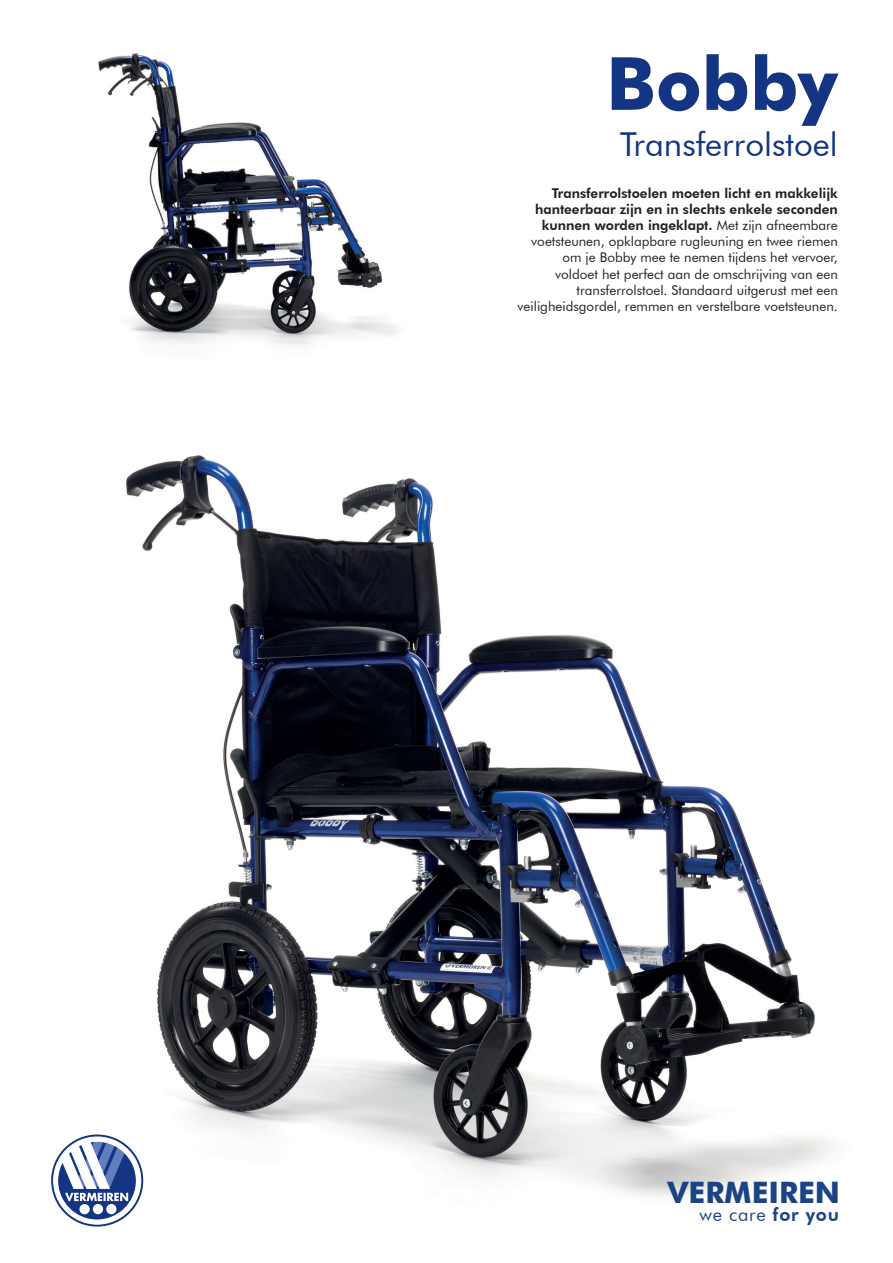
<style>
.page{position:relative;width:893px;height:1263px;background:#fff}
.page>*{position:absolute;margin:0;border:0;box-sizing:border-box;transform-origin:0 0}
.t1{font:700 73.5px "Futura BT";color:#133583}
.t2{font:33px "Futura BT";color:#133583}
.t3{font:700 29.55px "Futura BT";color:#1c4485}
.t4{font:18.15px "Futura BT";letter-spacing:.04em;color:#1c4485}
.t5{font:13.5px/16.2px "Futura BT";color:#231f20;text-align:right}
.s1{font-weight:800}
</style>
<div class="page">
<img style="left:51px;top:455px;width:786px;height:772px">
<svg style="left:53px;top:1136px;width:88px;height:88px"></svg>
<img style="left:98px;top:53px;width:301px;height:292px">
<p class="t1" style="left:606px;top:39px;width:233px">Bobby</p>
<p class="t2" style="left:620px;top:124px;width:219px">Transferrolstoel</p>
<p class="t5" style="left:517px;top:185px;width:322px"><span class="s1">Transferrolstoelen moeten licht en makkelijk hanteerbaar zijn en in slechts enkele seconden kunnen worden ingeklapt.</span> Met zijn afneembare voetsteunen, opklapbare rugleuning en twee riemen om je Bobby mee te nemen tijdens het vervoer, voldoet het perfect aan de omschrijving van een transferrolstoel. Standaard uitgerust met een veiligheidsgordel, remmen en verstelbare voetsteunen.</p>
<p class="t3" style="left:668px;top:1175px;width:174px">VERMEIREN</p>
<p class="t4" style="left:699px;top:1203px;width:141px">we care <span class="s1">for you</span></p>
</div>
